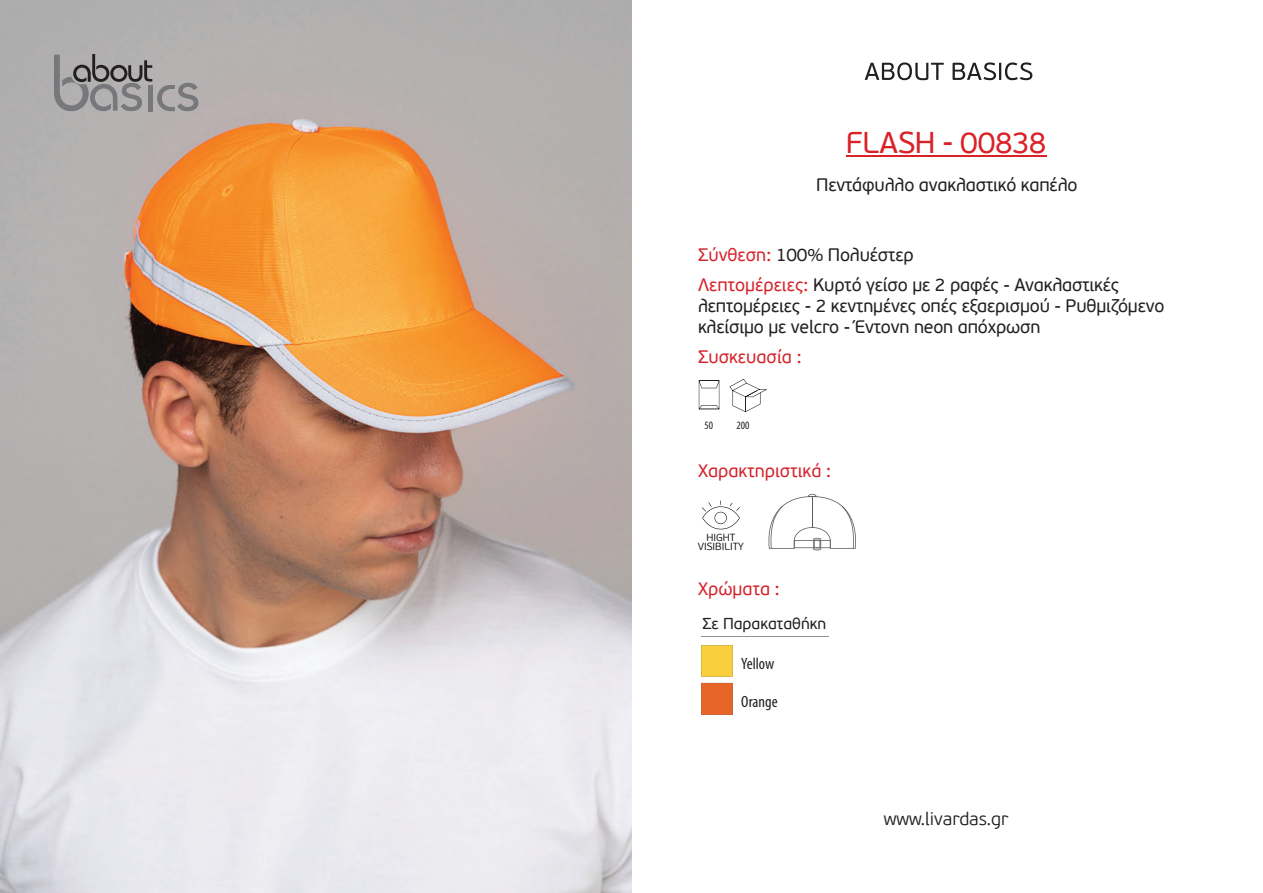
<style>
.page{position:relative;width:1263px;height:893px;background:#fff}
.page>*{position:absolute;margin:0;border:0;box-sizing:border-box;transform-origin:0 0}
.t1{font:30px "PF Beau Sans Pro";letter-spacing:-.015em;color:#da2128}
.t2{font:18px/30px "PF Beau Sans Pro";letter-spacing:-.01em;color:#231f20}
.t3{font:18px "PF Beau Sans Pro";color:#d5232b}
.t4{font:300 18px "PF Beau Sans Pro";color:#231f20}
.t5{font:condensed 16.35px "Myriad Pro";color:#231f20}
.t6{font:15.75px "PF Beau Sans Pro";color:#231f20}
.t7{font:condensed 11.25px "Myriad Pro";color:#231f20}
.t8{font:300 10.35px/9px "PF Beau Sans Pro";color:#040503;text-align:center}
.s1{color:#d5232b}
</style>
<div class="page">
<svg style="left:865px;top:62px;width:167px;height:18px"></svg>
<img style="left:0;top:0;width:631px;height:893px">
<svg style="left:701px;top:645px;width:32px;height:32px"></svg>
<svg style="left:701px;top:683px;width:32px;height:31px"></svg>
<svg style="left:699px;top:380px;width:20px;height:29px"></svg>
<svg style="left:730px;top:379px;width:37px;height:33px"></svg>
<hr style="left:701px;top:636px;width:128px;height:1px;background:#939598">
<svg style="left:768px;top:494px;width:88px;height:56px"></svg>
<svg style="left:702px;top:501px;width:38px;height:28px"></svg>
<svg style="left:54px;top:54px;width:144px;height:57px;background:#999798"></svg>
<hr style="left:846px;top:156px;width:200px;height:1px;background:#da2128">
<h1 class="t1" style="left:846px;top:130px;width:202px">FLASH - 00838</h1>
<p class="t2" style="left:816px;top:171px;width:263px">Πεντάφυλλο ανακλαστικό καπέλο</p>
<p class="t2" style="left:698px;top:242px;width:423px"><span class="s1">Σύνθεση:</span> 100% Πολυέστερ<br><span class="s1">Λεπτοµέρειες:</span> Κυρτό γείσο µε 2 ραφές - Ανακλαστικές</p>
<p class="t2" style="left:698px;top:297px;width:468px;line-height:21px">λεπτοµέρειες - 2 κεντηµένες οπές εξαερισµού - Ρυθµιζόµενο κλείσιµο µε velcro - Έντονη neon απόχρωση</p>
<p class="t3" style="left:698px;top:350px;width:105px">Συσκευασία :</p>
<p class="t7" style="left:705px;top:419px;width:10px">50</p>
<p class="t7" style="left:737px;top:419px;width:14px">200</p>
<p class="t3" style="left:698px;top:464px;width:135px">Χαρακτηριστικά :</p>
<p class="t8" style="left:698px;top:534px;width:48px">HIGHT<br>VISIBILITY</p>
<p class="t3" style="left:698px;top:582px;width:83px">Χρώµατα :</p>
<p class="t6" style="left:702px;top:617px;width:125px">Σε Παρακαταθήκη</p>
<p class="t5" style="left:741px;top:653px;width:35px">Yellow</p>
<p class="t5" style="left:741px;top:692px;width:38px">Orange</p>
<p class="t4" style="left:884px;top:812px;width:126px">www.livardas.gr</p>
</div>
